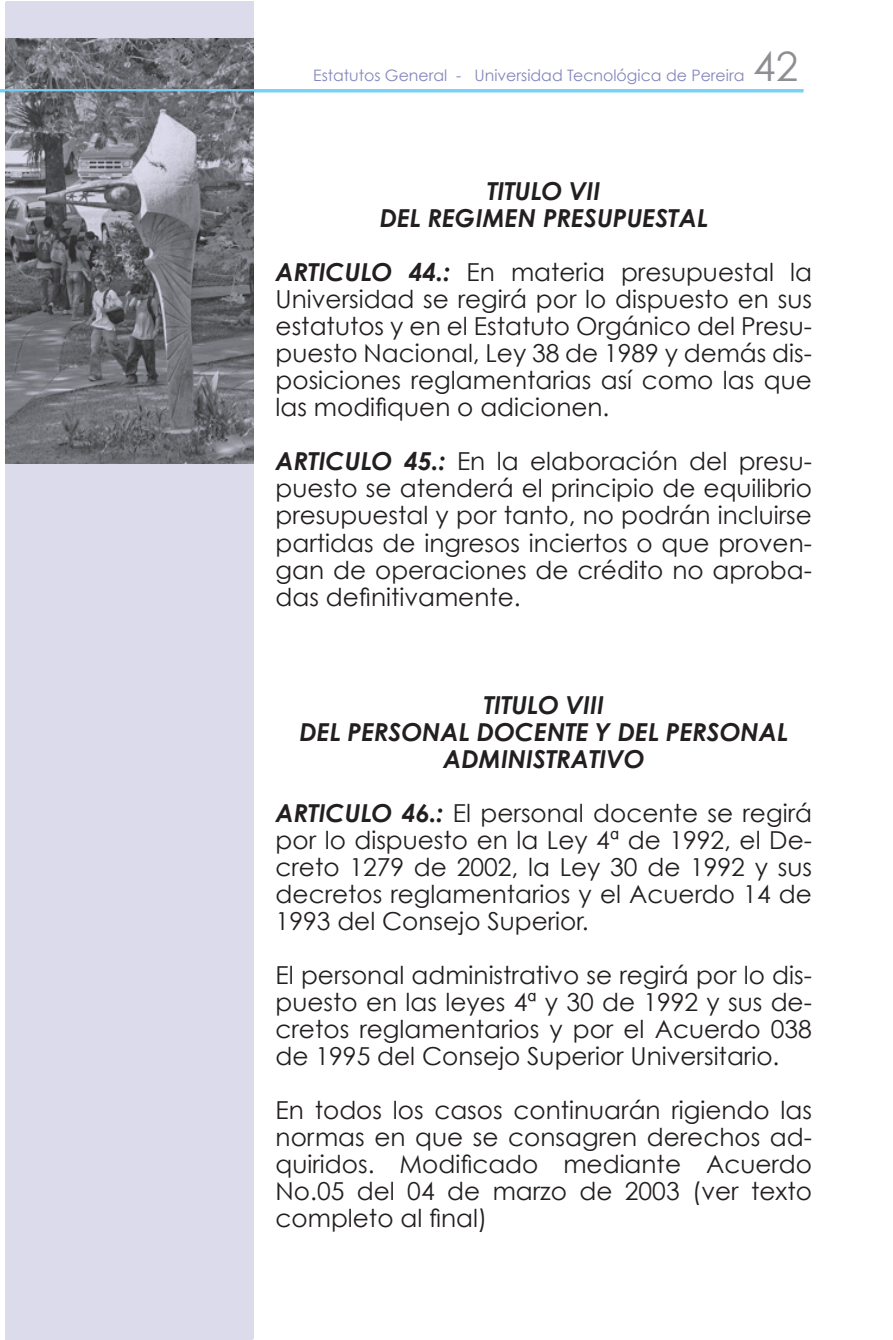
<style>
.page{position:relative;width:893px;height:1340px;background:#fff}
.page>*{position:absolute;margin:0;border:0;box-sizing:border-box;transform-origin:0 0}
.t1{font:40.5px "Century Gothic";color:#8d8f92}
.t2{font:24.75px/27px "Century Gothic";color:#231f20;text-align:justify}
.t3{font:italic 700 24.75px/27px "Century Gothic";color:#231f20;text-align:center}
.t4{font:15.75px "Century Gothic";color:#8586ba}
.s1{font-weight:700;font-style:italic}
</style>
<div class="page">
<hr style="left:0;top:90px;width:803px;height:2px;background:#75d1f6">
<div style="left:6px;top:1px;width:247px;height:1337px;background:#dbdbeb"></div>
<img style="left:6px;top:38px;width:247px;height:425px">
<hr style="left:0;top:89px;width:804px;height:2px;background:#75d1f6">
<p class="t4" style="left:313px;top:66px;width:433px">Estatutos General - Universidad Tecnológica de Pereira</p>
<h1 class="t1" style="left:753px;top:42px;width:46px">42</h1>
<p class="t3" style="left:380px;top:177px;width:330px">TITULO VII<br>DEL REGIMEN PRESUPUESTAL</p>
<p class="t2" style="left:276px;top:258px;width:538px"><span class="s1">ARTICULO 44.:</span> En materia presupuestal la Universidad se regirá por lo dispuesto en sus estatutos y en el Estatuto Orgánico del Presu&shy;puesto Nacional, Ley 38 de 1989 y demás dis&shy;posiciones reglamentarias así como las que las modifiquen o adicionen.</p>
<p class="t2" style="left:276px;top:447px;width:538px"><span class="s1">ARTICULO 45.:</span> En la elaboración del presu&shy;puesto se atenderá el principio de equilibrio presupuestal y por tanto, no podrán incluirse partidas de ingresos inciertos o que proven&shy;gan de operaciones de crédito no aproba&shy;das definitivamente.</p>
<p class="t3" style="left:300px;top:690px;width:490px">TITULO VIII<br>DEL PERSONAL DOCENTE Y DEL PERSONAL<br>ADMINISTRATIVO</p>
<p class="t2" style="left:276px;top:798px;width:538px"><span class="s1">ARTICULO 46.:</span> El personal docente se regirá por lo dispuesto en la Ley 4ª de 1992, el De&shy;creto 1279 de 2002, la Ley 30 de 1992 y sus decretos reglamentarios y el Acuerdo 14 de 1993 del Consejo Superior.</p>
<p class="t2" style="left:276px;top:960px;width:538px">El personal administrativo se regirá por lo dis&shy;puesto en las leyes 4ª y 30 de 1992 y sus de&shy;cretos reglamentarios y por el Acuerdo 038 de 1995 del Consejo Superior Universitario.</p>
<p class="t2" style="left:276px;top:1095px;width:538px">En todos los casos continuarán rigiendo las normas en que se consagren derechos ad&shy;quiridos. Modificado mediante Acuerdo No.05 del 04 de marzo de 2003 (ver texto completo al final)</p>
</div>
